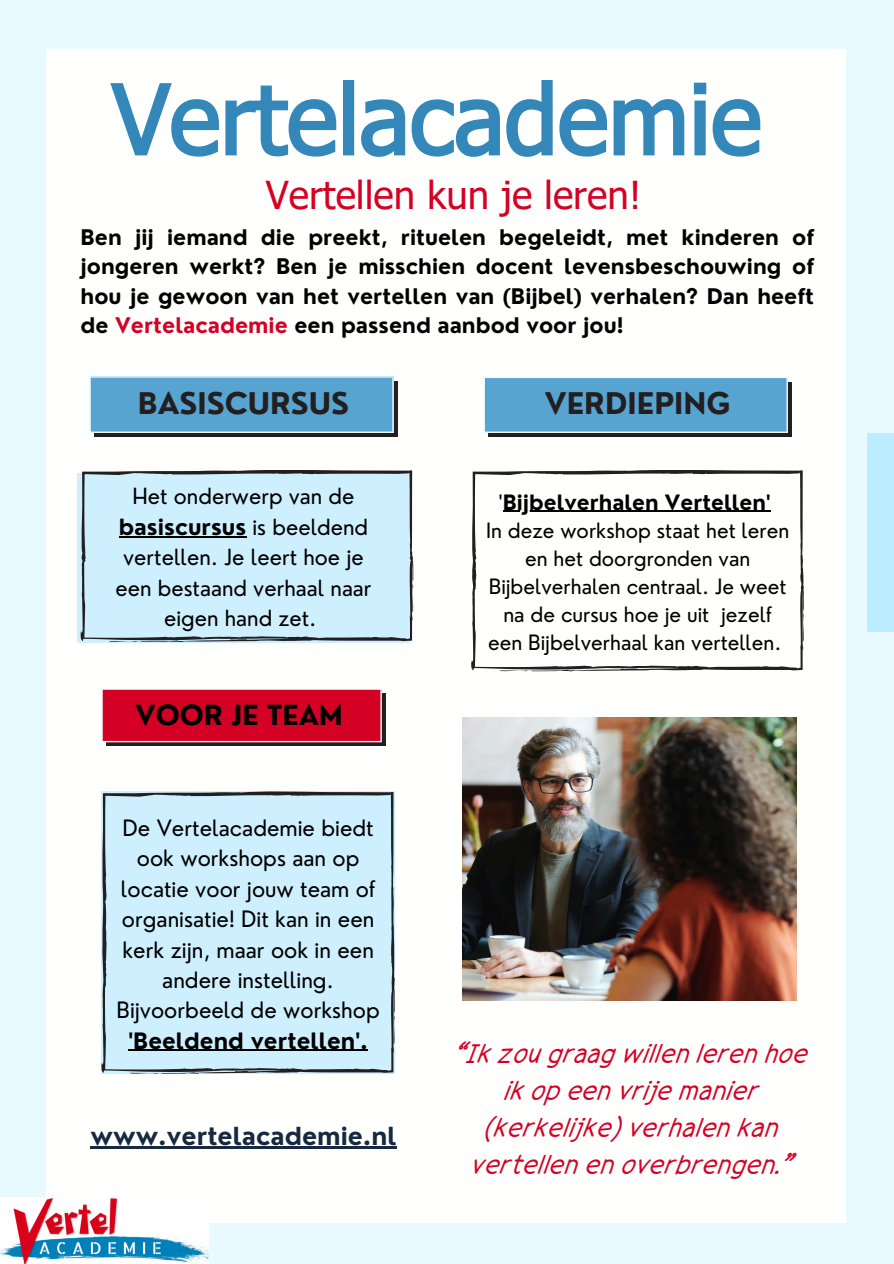
<style>
.page{position:relative;width:894px;height:1264px;background:#fff}
.page>*{position:absolute;margin:0;border:0;box-sizing:border-box;transform-origin:0 0}
.t1{font:96px "Tahoma";color:#3488b9}
.t2{font:38.4px "Tahoma";color:#d50125}
.t3{font:700 29.1px "Nourd";color:#231f20}
.t4{font:700 27px "Nourd";color:#000}
.t5{font:italic 700 26.7px/37.2px "tahomo";color:#d50125;text-align:center}
.t6{font:700 24.3px "Nourd";color:#17293f}
.t7{font:22.05px/30.3px "Nourd";color:#000;text-align:center}
.t8{font:21.75px/30.3px "Nourd";color:#000;text-align:center}
.t9{font:700 21px/29.2px "Nourd";color:#000;text-align:justify}
.t10{font:20.7px/28.2px "Nourd";color:#000;text-align:center}
.t11{font:700 20.7px "Nourd";color:#000}
.s1{color:#d50125}
.s2{font-weight:700}
.s3{font-weight:400}
</style>
<div class="page">
<div style="left:0;top:0;width:893px;height:1263px;background:#e8faff"></div>
<div style="left:46px;top:49px;width:799px;height:1174px;background:#fffffe"></div>
<div style="left:95px;top:381px;width:302px;height:56px;background:#231f20"></div>
<svg style="left:89px;top:376px;width:304px;height:57px;background:#60a9d3"></svg>
<img style="left:0;top:1197px;width:208px;height:66px">
<div style="left:488px;top:382px;width:303px;height:55px;background:#231f20"></div>
<svg style="left:484px;top:377px;width:303px;height:56px;background:#5ea8d3"></svg>
<svg style="left:81px;top:470px;width:332px;height:172px;background:#c4e4f1"></svg>
<hr style="left:119px;top:536px;width:127px;height:1px;background:#000">
<svg style="left:471px;top:470px;width:332px;height:201px"></svg>
<hr style="left:502px;top:510px;width:268px;height:2px;background:#000">
<div style="left:866px;top:433px;width:27px;height:198px;background:#bbecff"></div>
<svg style="left:107px;top:693px;width:278px;height:53px"></svg>
<svg style="left:101px;top:688px;width:280px;height:54px;background:#d61032"></svg>
<div style="left:101px;top:791px;width:294px;height:283px;background:#cef0fe"></div>
<hr style="left:128px;top:1049px;width:240px;height:2px;background:#000">
<img style="left:462px;top:717px;width:333px;height:283px">
<hr style="left:90px;top:1146px;width:306px;height:2px;background:#17293f">
<svg style="left:110px;top:80px;width:651px;height:77px"></svg>
<h1 class="t1" style="left:112px;top:58px;width:650px">Vertelacademie</h1>
<h2 class="t2" style="left:266px;top:170px;width:377px">Vertellen kun je leren!</h2>
<p class="t9" style="left:80px;top:223px;width:735px">Ben jij iemand die preekt, rituelen begeleidt, met kinderen of jongeren werkt? Ben je misschien docent levensbeschouwing of hou je gewoon van het vertellen van (Bijbel) verhalen? Dan heeft de <span class="s1">Vertelacademie</span> een passend aanbod voor jou!</p>
<h1 class="t3" style="left:138px;top:384px;width:213px">BASISCURSUS</h1>
<p class="t3" style="left:544px;top:385px;width:187px">VERDIEPING</p>
<h3 class="t8" style="left:115px;top:481px;width:257px">Het onderwerp van de <span class="s2">basiscursus</span> is beeldend vertellen. Je leert hoe je een bestaand verhaal naar eigen hand zet.</h3>
<h3 class="t11" style="left:499px;top:489px;width:273px"><span class="s3">'</span>Bijbelverhalen Vertellen'</h3>
<p class="t10" style="left:486px;top:516px;width:305px">In deze workshop staat het leren</p>
<h3 class="t10" style="left:488px;top:544px;width:300px">en het doorgronden van<br>Bijbelverhalen centraal. Je weet na de cursus hoe je uit jezelf een Bijbelverhaal kan vertellen.</h3>
<h6 class="t4" style="left:135px;top:697px;width:209px">VOOR JE TEAM</h6>
<h5 class="t7" style="left:116px;top:812px;width:265px">De Vertelacademie biedt ook workshops aan op locatie voor jouw team of organisatie! Dit kan in een kerk zijn, maar ook in een andere instelling.<br>Bijvoorbeeld de workshop <span class="s2">'Beeldend vertellen'.</span></h5>
<h4 class="t6" style="left:90px;top:1120px;width:307px">www.vertelacademie.nl</h4>
<p class="t5" style="left:453px;top:1031px;width:354px">“Ik zou graag willen leren hoe ik op een vrije manier (kerkelijke) verhalen kan vertellen en overbrengen.”</p>
</div>
